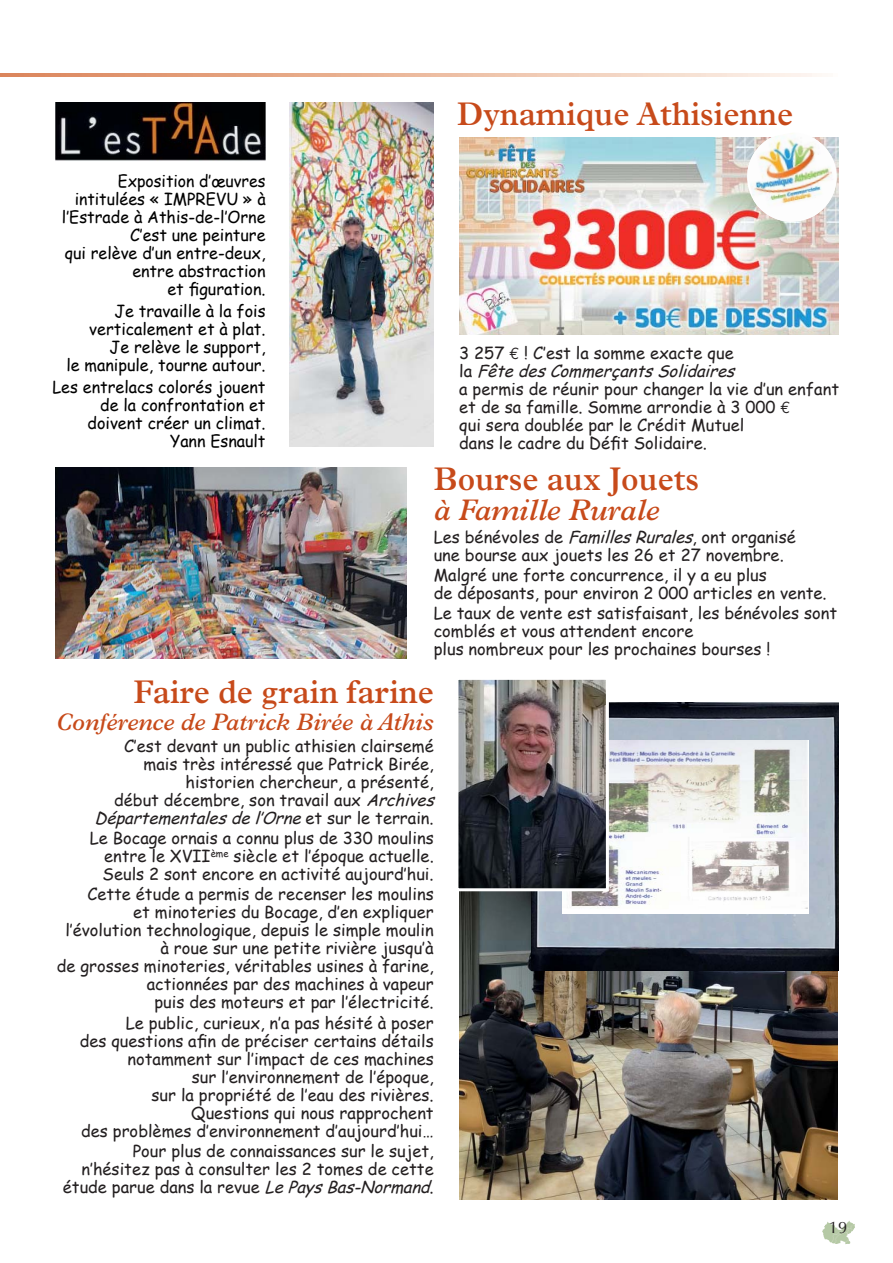
<style>
.page{position:relative;width:893px;height:1263px;background:#fff}
.page>*{position:absolute;margin:0;border:0;box-sizing:border-box;transform-origin:0 0}
.t1{font:600 33px "Plantin";color:#c74a1a;scale:.95 1}
.t2{font:italic 600 30px "Plantin";color:#c74a1a;scale:.95 1}
.t3{font:italic 600 24px "Plantin";color:#c74a1a;scale:.95 1}
.t4{font:16.5px/18px "Comic Sans MS";color:#231f20}
.t5{font:16.5px/18px "Comic Sans MS";color:#000;text-align:right}
.t6{font:16.5px/18px "Comic Sans MS";color:#000;text-align:right;scale:.96 1}
.t7{font:italic 16.5px "Comic Sans MS";color:#231f20}
.t8{font:16.5px "Optima";color:#231f20}
.s1{font-family:"Euro Mono"}
.s2{font-style:italic}
.s3{font-style:normal}
</style>
<div class="page">
<img style="left:827px;top:1221px;width:26px;height:9px">
<svg style="left:0;top:74px;width:822px;height:3px;background:#ebbaa0"></svg>
<img style="left:459px;top:137px;width:379px;height:198px">
<img style="left:289px;top:102px;width:145px;height:344px">
<img style="left:55px;top:468px;width:352px;height:190px">
<img style="left:55px;top:102px;width:211px;height:59px">
<img style="left:459px;top:891px;width:379px;height:308px">
<img style="left:531px;top:703px;width:307px;height:267px">
<img style="left:562px;top:741px;width:246px;height:173px">
<img style="left:459px;top:681px;width:146px;height:206px">
<div style="left:455px;top:677px;width:154px;height:214px;border:3px solid #fff"></div>
<img style="left:743px;top:133px;width:96px;height:93px">
<p class="t6" style="left:62px;top:171px;width:214px">Exposition d’œuvres intitulées « IMPREVU » à l’Estrade à Athis-de-l’Orne<br>C’est une peinture<br>qui relève d’un entre-deux, entre abstraction<br>et figuration.</p>
<p class="t5" style="left:66px;top:301px;width:201px">Je travaille à la fois verticalement et à plat.<br>Je relève le support,<br>le manipule, tourne autour.</p>
<p class="t5" style="left:52px;top:377px;width:215px">Les entrelacs colorés jouent de la confrontation et doivent créer un climat.<br>Yann Esnault</p>
<h1 class="t1" style="left:457px;top:102px;width:355px">Dynamique Athisienne</h1>
<p class="t4" style="left:459px;top:344px;width:381px">3 257 <span class="s1">€</span> ! C’est la somme exacte que<br>l a <span class="s2">FêtedesCommerçantsSolidaires<br></span>a permis de réunir pour changer la vie d’un enfant et de sa famille. Somme arrondie à 3 000 <span class="s1">€<br></span>qui sera doublée par le Crédit Mutuel<br>dans le cadre du Défit Solidaire.</p>
<h1 class="t1" style="left:434px;top:467px;width:281px">Bourse aux Jouets</h1>
<h2 class="t2" style="left:434px;top:499px;width:239px">à Famille Rurale</h2>
<p class="t4" style="left:434px;top:527px;width:363px">Les bénévoles de <span class="s2">FamillesRurales</span>, ont organisé une bourse aux jouets les 26 et 27 novembre.</p>
<p class="t4" style="left:434px;top:565px;width:394px">Malgré une forte concurrence, il y a eu plus<br>de déposants, pour environ 2 000 articles en vente.</p>
<p class="t4" style="left:434px;top:603px;width:405px">Le taux de vente est satisfaisant, les bénévoles sont comblés et vous attendent encore<br>plus nombreux pour les prochaines bourses !</p>
<h1 class="t1" style="left:134px;top:680px;width:317px">Faire de grain farine</h1>
<h3 class="t3" style="left:56px;top:713px;width:399px">Conférence de Patrick Birée à Athis</h3>
<p class="t4" style="left:124px;top:736px;width:311px">C’est devant un public athisien clairsemé</p>
<p class="t4" style="left:144px;top:754px;width:292px">mais très intéressé que Patrick Birée,</p>
<p class="t4" style="left:186px;top:772px;width:250px">historien chercheur, a présenté,</p>
<p class="t4" style="left:114px;top:790px;width:327px">début décembre, son travail aux <span class="s2">Archives</span></p>
<p class="t7" style="left:94px;top:806px;width:341px">Départementalesdel’Orne<span class="s3">e t s u r l e t e r r a i n .</span></p>
<p class="t4" style="left:103px;top:829px;width:333px;text-align:justify;text-indent:-13px">Le Bocage ornais a connu plus de 330 moulins entre le XVII<sup>ème</sup> siècle et l’époque actuelle.<br>Seuls 2 sont encore en activité aujourd’hui.</p>
<p class="t4" style="left:57px;top:885px;width:378px;text-align:right">Cette étude a permis de recenser les moulins<br>et minoteries du Bocage, d’en expliquer l’évolution technologique, depuis le simple moulin à roue sur une petite rivière jusqu’à<br>de grosses minoteries, véritables usines à farine, actionnées par des machines à vapeur<br>puis des moteurs et par l’électricité.</p>
<p class="t4" style="left:80px;top:1013px;width:356px;text-align:right">Le public, curieux, n’a pas hésité à poser<br>des questions afin de préciser certains détails notamment sur l’impact de ces machines<br>sur l’environnement de l’époque,<br>sur la propriété de l’eau des rivières.<br>Questions qui nous rapprochent<br>des problèmes d’environnement d’aujourd’hui…</p>
<p class="t4" style="left:63px;top:1141px;width:374px;text-align:right">Pour plus de connaissances sur le sujet, n’hésitez pas à consulter les 2 tomes de cette étude parue dans la revue <span class="s2">LePaysBas-Normand</span>.</p>
<p class="t8" style="left:829px;top:1218px;width:20px">19</p>
</div>
